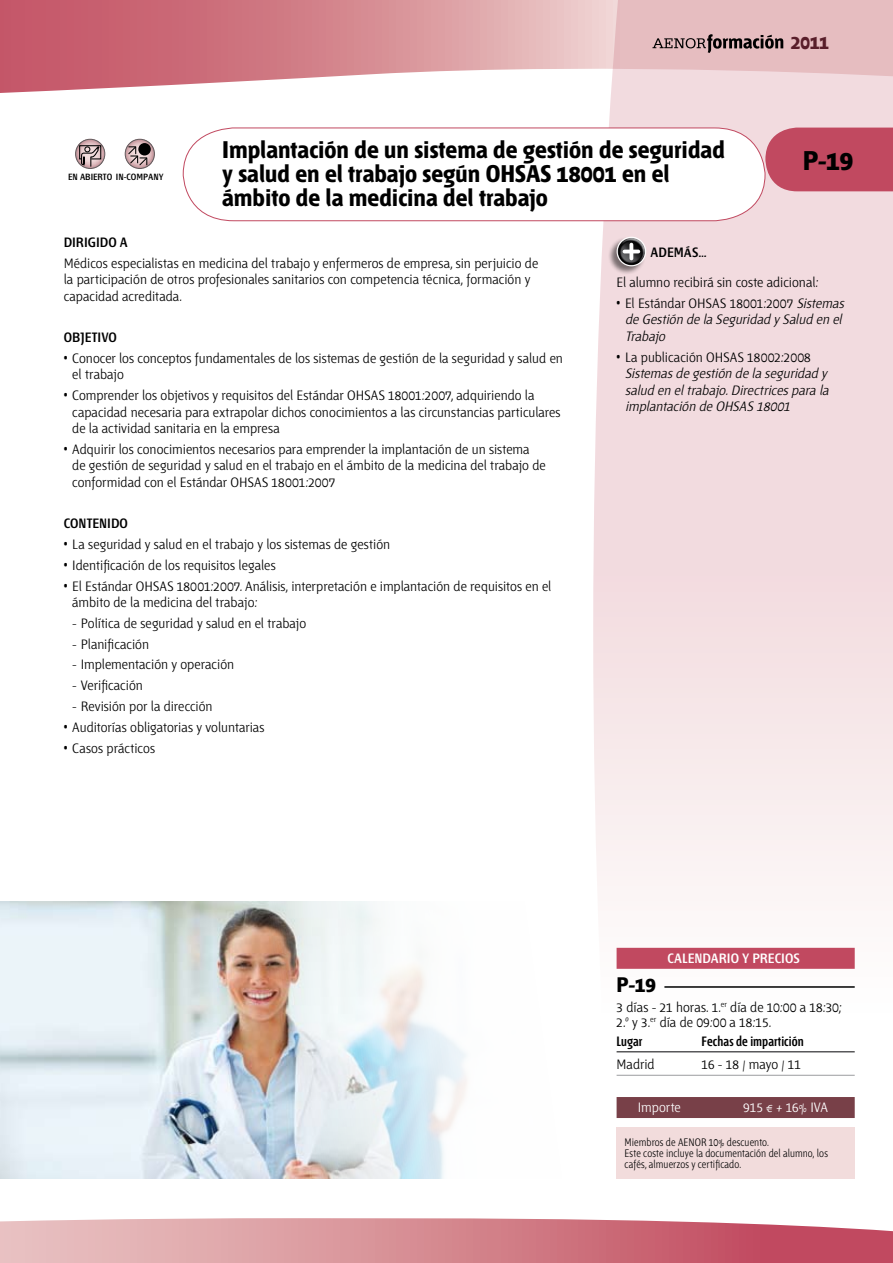
<style>
.page{position:relative;width:893px;height:1263px;background:#fff}
.page>*{position:absolute;margin:0;border:0;box-sizing:border-box;transform-origin:0 0}
.t1{font:700 27px "Fontana ND Ee";color:#000}
.t2{font:700 24px/24px "Fontana ND Ee";color:#000}
.t3{font:700 21px "Fontana ND Ee";color:#000}
.t4{font:700 19.2px "Fontana ND Ee";color:#591e2a}
.t5{font:300 13.5px/16.5px "Fontana ND Aa";color:#000}
.t6{font:italic 300 13.5px/16.5px "Fontana ND Aa";color:#000}
.t7{font:600 13.5px "Fontana ND Cc Os F";letter-spacing:.005em;color:#000}
.t8{font:600 13.5px "Fontana ND Ee";letter-spacing:.005em;color:#000}
.t9{font:300 13.5px "Fontana ND Aa";color:#fff}
.t10{font:600 13.5px "Fontana ND Cc Os F";letter-spacing:.005em;color:#fff}
.t11{font:300 10.8px/11.2px "Fontana ND Aa";letter-spacing:.01em;color:#000;scale:.9 1}
.t12{font:600 9px "Fontana ND Cc Os F";color:#000}
.s1{font-style:normal}
</style>
<div class="page">
<svg style="left:0;top:0;width:593px;height:93px"></svg>
<svg style="left:0;top:1218px;width:593px;height:45px"></svg>
<svg style="left:593px;top:0;width:300px;height:1263px"></svg>
<svg style="left:652px;top:34px;width:131px;height:19px"></svg>
<img style="left:0;top:901px;width:467px;height:278px">
<hr style="left:617px;top:1051px;width:238px;height:1px;background:#58585a">
<hr style="left:617px;top:1075px;width:238px;height:1px;background:#9c9d9f">
<div style="left:617px;top:1097px;width:238px;height:21px;background:#784048"></div>
<div style="left:617px;top:1127px;width:238px;height:51px;background:#f2dcdc"></div>
<hr style="left:664px;top:986px;width:191px;height:2px;background:#000">
<svg style="left:75px;top:139px;width:30px;height:30px"></svg>
<svg style="left:125px;top:139px;width:30px;height:30px"></svg>
<div style="left:138px;top:143px;width:13px;height:12px;background:#000;border-radius:50%"></div>
<svg style="left:182px;top:127px;width:584px;height:94px"></svg>
<div style="left:765px;top:128px;width:128px;height:63px;background:#c14960"></div>
<div style="left:608px;top:236px;width:44px;height:45px;background:#000;opacity:.5"></div>
<img style="left:618px;top:238px;width:27px;height:27px;border-radius:14px">
<div style="left:617px;top:237px;width:29px;height:29px;border:1px solid #fff;border-radius:50%"></div>
<hr style="left:624px;top:250px;width:14px;height:3px;background:#fff">
<svg style="left:629px;top:245px;width:4px;height:13px"></svg>
<div style="left:617px;top:948px;width:238px;height:21px;background:#c14960"></div>
<h3 class="t4" style="left:791px;top:33px;width:40px">2011</h3>
<h2 class="t2" style="left:222px;top:139px;width:504px">Implantación de un sistema de gestión de seguridad y salud en el trabajo según OHSAS 18001 en el ámbito de la medicina del trabajo</h2>
<p class="t7" style="left:651px;top:246px;width:58px">ADEMÁS…</p>
<p class="t5" style="left:617px;top:275px;width:203px">El alumno recibirá sin coste adicional:</p>
<p class="t6" style="left:625px;top:296px;width:223px;text-indent:-9px"><span class="s1">• El Estándar OHSAS 18001:2007</span> Sistemas de Gestión de la Seguridad ySalud en el<br>Trabajo</p>
<p class="t5" style="left:617px;top:349px;width:196px">• La publicación OHSAS 18002:2008</p>
<p class="t6" style="left:625px;top:366px;width:208px">Sistemasde gestión de la seguridad y salud en eltrabajo.Directricespara la implantación de OHSAS 18001</p>
<h1 class="t1" style="left:803px;top:148px;width:52px">P-19</h1>
<p class="t12" style="left:68px;top:172px;width:97px">EN ABIERTO IN-COMPANY</p>
<p class="t7" style="left:64px;top:236px;width:66px">DIRIGIDO A</p>
<p class="t5" style="left:64px;top:256px;width:476px">Médicos especialistas en medicina del trabajo y enfermeros de empresa, sin perjuicio de la participación de otros profesionales sanitarios con competencia técnica, formación y capacidad acreditada.</p>
<p class="t7" style="left:64px;top:331px;width:55px">OBJETIVO</p>
<p class="t5" style="left:72px;top:351px;width:492px;text-indent:-9px">• Conocer los conceptos fundamentales de los sistemas de gestión de la seguridad y salud en el trabajo</p>
<p class="t5" style="left:72px;top:388px;width:490px;text-indent:-9px">• Comprender los objetivos y requisitos del Estándar OHSAS 18001:2007, adquiriendo la capacidad necesaria para extrapolar dichos conocimientos a las circunstancias particulares de la actividad sanitaria en la empresa</p>
<p class="t5" style="left:72px;top:442px;width:475px;text-indent:-9px">• Adquirir los conocimientos necesarios para emprender la implantación de un sistema de gestión de seguridad y salud en el trabajo en el ámbito de la medicina del trabajo de conformidad con el Estándar OHSAS 18001:2007</p>
<p class="t7" style="left:64px;top:517px;width:66px">CONTENIDO</p>
<p class="t5" style="left:64px;top:537px;width:328px">• La seguridad y salud en el trabajo y los sistemas de gestión</p>
<p class="t5" style="left:64px;top:558px;width:213px">• Identificación de los requisitos legales</p>
<p class="t5" style="left:72px;top:579px;width:481px;text-indent:-9px">• El Estándar OHSAS 18001:2007. Análisis, interpretación e implantación de requisitos en el ámbito de la medicina del trabajo:</p>
<p class="t5" style="left:72px;top:616px;width:235px">- Política de seguridad y salud en el trabajo</p>
<p class="t5" style="left:72px;top:637px;width:78px">- Planificación</p>
<p class="t5" style="left:72px;top:657px;width:163px">- Implementación y operación</p>
<p class="t5" style="left:72px;top:678px;width:72px">- Verificación</p>
<p class="t5" style="left:72px;top:699px;width:142px">- Revisión por la dirección</p>
<p class="t5" style="left:64px;top:720px;width:202px">• Auditorías obligatorias y voluntarias</p>
<p class="t5" style="left:64px;top:740px;width:93px">• Casos prácticos</p>
<p class="t10" style="left:667px;top:952px;width:134px">CALENDARIO Y PRECIOS</p>
<h3 class="t3" style="left:617px;top:975px;width:41px">P-19</h3>
<p class="t5" style="left:617px;top:1000px;width:227px;line-height:15px">3 días - 21 horas. 1.<sup>er</sup> día de 10:00 a 18:30;<br>2.º y 3.<sup>er</sup> día de 09:00 a 18:15.</p>
<p class="t8" style="left:617px;top:1035px;width:27px">Lugar</p>
<p class="t8" style="left:702px;top:1035px;width:104px">Fechas de impartición</p>
<p class="t5" style="left:617px;top:1057px;width:40px">Madrid</p>
<p class="t5" style="left:702px;top:1057px;width:101px">16 - 18 / mayo / 11</p>
<p class="t9" style="left:638px;top:1101px;width:45px">Importe</p>
<p class="t9" style="left:743px;top:1101px;width:86px">915 € + 16% IVA</p>
<p class="t11" style="left:625px;top:1137px;width:227px">Miembros de AENOR 10% descuento.<br>Este coste incluye la documentación del alumno, los cafés, almuerzos y certificado.</p>
</div>
